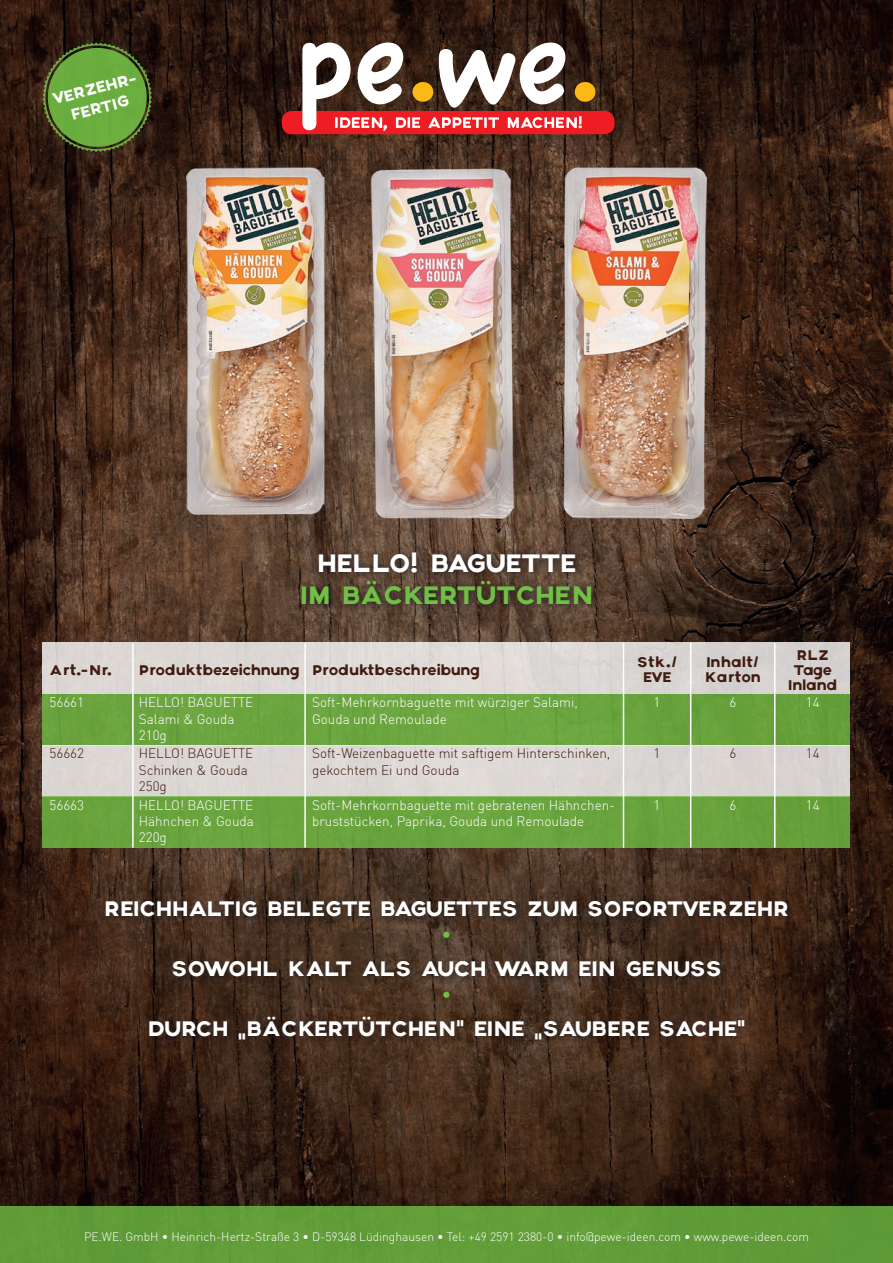
<style>
.page{position:relative;width:893px;height:1263px;background:#fff}
.page>*{position:absolute;margin:0;border:0;box-sizing:border-box;transform-origin:0 0}
.t1{font:45px "Axis";color:#71bf44}
.t2{font:27px "Axis";color:#71bf44}
.t3{font:27px "Axis";color:#fff}
.t4{font:22.5px "Axis";color:#fff}
.t5{font:16.5px/19.8px "Axis";color:#fff;text-align:center}
.t6{font:15px/15px "Axis";color:#401b10;text-align:center}
.t7{font:300 13.5px/16.2px "DIN";color:#fff}
.t8{font:300 13.5px/16.2px "DIN";color:#401b10}
.t9{font:300 12px "DIN";color:#fff}
</style>
<div class="page">
<img style="left:0;top:0;width:893px;height:1206px">
<img style="left:187px;top:167px;width:519px;height:352px">
<svg style="left:296px;top:545px;width:306px;height:68px;background:#513e31"></svg>
<div style="left:43px;top:643px;width:807px;height:51px;background:#dcd7d4"></div>
<div style="left:43px;top:694px;width:807px;height:51px;background:#6ba43f"></div>
<div style="left:43px;top:745px;width:807px;height:51px;background:#dcd7d3"></div>
<div style="left:43px;top:796px;width:807px;height:52px;background:#69a33d"></div>
<hr style="left:132px;top:643px;width:2px;height:205px;background:#fff">
<hr style="left:304px;top:643px;width:2px;height:205px;background:#fff">
<hr style="left:623px;top:643px;width:1px;height:205px;background:#fff">
<hr style="left:774px;top:643px;width:1px;height:205px;background:#fff">
<hr style="left:690px;top:643px;width:1px;height:205px;background:#fff">
<div style="left:282px;top:111px;width:333px;height:23px;background:#ee1d23;border-radius:10px"></div>
<svg style="left:302px;top:43px;width:293px;height:88px"></svg>
<div style="left:100px;top:895px;width:697px;height:154px;background:#231f20;opacity:.75"></div>
<div style="left:0;top:1206px;width:893px;height:57px;background:#619c38"></div>
<svg style="left:38px;top:38px;width:118px;height:118px;background:#51722c"></svg>
<p class="t5" style="left:51px;top:90px;width:87px;rotate:-14deg">VERZEHR-<br>FERTIG</p>
<h2 class="t3" style="left:317px;top:547px;width:261px">HELLO! BAGUETTE</h2>
<h2 class="t2" style="left:300px;top:579px;width:294px">IM BÄCKERTÜTCHEN</h2>
<p class="t6" style="left:49px;top:663px;width:64px">Art.-Nr.</p>
<p class="t7" style="left:49px;top:694px;width:36px">56661</p>
<p class="t8" style="left:49px;top:745px;width:36px">56662</p>
<p class="t7" style="left:49px;top:796px;width:36px">56663</p>
<p class="t6" style="left:139px;top:663px;width:162px">Produktbezeichnung</p>
<p class="t7" style="left:139px;top:694px;width:116px">HELLO! BAGUETTE<br>Salami &amp; Gouda<br>210g</p>
<p class="t8" style="left:139px;top:745px;width:116px">HELLO! BAGUETTE<br>Schinken &amp; Gouda<br>250g</p>
<p class="t7" style="left:139px;top:796px;width:117px;text-align:justify">HELLO! BAGUETTE Hähnchen &amp; Gouda 220g</p>
<p class="t6" style="left:312px;top:663px;width:169px">Produktbeschreibung</p>
<p class="t7" style="left:312px;top:694px;width:267px">Soft-Mehrkornbaguette mit würziger Salami,<br>Gouda und Remoulade</p>
<p class="t8" style="left:312px;top:745px;width:300px">Soft-Weizenbaguette mit saftigem Hinterschinken, gekochtem Ei und Gouda</p>
<p class="t7" style="left:312px;top:796px;width:304px">Soft-Mehrkornbaguette mit gebratenen Hähnchen&shy;bruststücken, Paprika, Gouda und Remoulade</p>
<p class="t6" style="left:637px;top:655px;width:42px">Stk./<br>EVE</p>
<p class="t6" style="left:705px;top:655px;width:57px;text-align:left">Inhalt/<br>Karton</p>
<p class="t6" style="left:788px;top:648px;width:50px">RLZ<br>Tage<br>Inland</p>
<p class="t7" style="left:653px;top:694px;width:8px">1</p>
<p class="t7" style="left:729px;top:694px;width:8px">6</p>
<p class="t7" style="left:806px;top:694px;width:15px">14</p>
<p class="t8" style="left:653px;top:745px;width:8px">1</p>
<p class="t8" style="left:729px;top:745px;width:8px">6</p>
<p class="t8" style="left:806px;top:745px;width:15px">14</p>
<p class="t7" style="left:653px;top:796px;width:8px">1</p>
<p class="t7" style="left:729px;top:796px;width:8px">6</p>
<p class="t7" style="left:806px;top:796px;width:15px">14</p>
<h3 class="t4" style="left:104px;top:895px;width:687px">REICHHALTIG BELEGTE BAGUETTES ZUM SOFORTVERZEHR</h3>
<h1 class="t1" style="left:440px;top:904px;width:14px">•</h1>
<h3 class="t4" style="left:171px;top:955px;width:551px">SOWOHL KALT ALS AUCH WARM EIN GENUSS</h3>
<h1 class="t1" style="left:440px;top:964px;width:14px">•</h1>
<h3 class="t4" style="left:148px;top:1015px;width:599px">DURCH „BÄCKERTÜTCHEN“ EINE „SAUBERE SACHE“</h3>
<p class="t9" style="left:84px;top:1229px;width:726px">PE.WE. GmbH • Heinrich-Hertz-Straße 3 • D-59348 Lüdinghausen • Tel: +49 2591 2380-0 • info@pewe-ideen.com • www.pewe-ideen.com</p>
</div>
